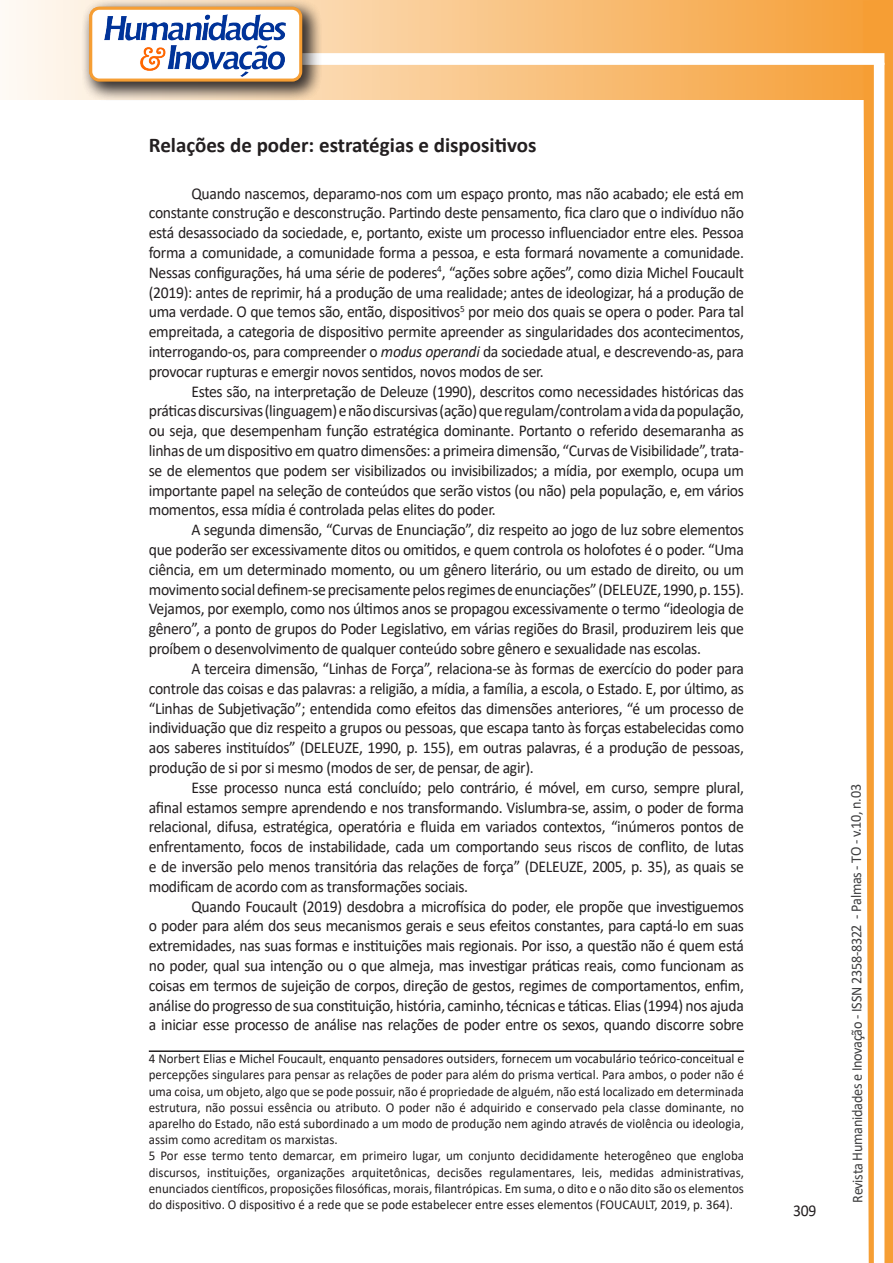
<style>
.page{position:relative;width:893px;height:1263px;background:#fff}
.page>*{position:absolute;margin:0;border:0;box-sizing:border-box;transform-origin:0 0}
.Titulo_2{font:700 21px "Calibri";color:#231f20}
.texto{font:16.5px/19.8px "Calibri";letter-spacing:-.02em;color:#231f20;text-align:justify;scale:.95 1}
.t1{font:15px "Calibri";letter-spacing:-.025em;color:#3e3e3f;scale:.95 1}
.Rodapé{font:13.5px/16.2px "Calibri";color:#231f20;text-align:justify;scale:.96 1}
.s1{font-style:italic}
</style>
<div class="page">
<svg style="left:5px;top:0;width:858px;height:100px;background:#f9c484"></svg>
<div style="left:302px;top:53px;width:582px;height:12px;background:#fff;border:2px solid #fff"></div>
<svg style="left:863px;top:0;width:30px;height:1263px"></svg>
<div style="left:81px;top:0;width:241px;height:102px;background:#231f20;opacity:.75"></div>
<div style="left:91px;top:8px;width:210px;height:72px;background:#fff;border-radius:9px"></div>
<img style="left:104px;top:14px;width:181px;height:62px">
<div style="left:89px;top:7px;width:213px;height:75px;border:3px solid #f69e34;border-radius:9px"></div>
<hr style="left:149px;top:1050px;width:595px;height:2px;background:#231f20">
<p class="Titulo_2" style="left:149px;top:130px;width:389px">Relações de poder: estratégias e dispositivos</p>
<p class="texto" style="left:149px;top:183px;width:628px;text-indent:43px">Quando nascemos, deparamo-nos com um espaço pronto, mas não acabado; ele está em constante construção e desconstrução. Partindo deste pensamento, fica claro que o indivíduo não está desassociado da sociedade, e, portanto, existe um processo influenciador entre eles. Pessoa forma a comunidade, a comunidade forma a pessoa, e esta formará novamente a comunidade.<br>Nessas configurações, há uma série de poderes<sup>4</sup>, “ações sobre ações”, como dizia Michel Foucault (2019): antes de reprimir, há a produção de uma realidade; antes de ideologizar, há a produção de uma verdade. O que temos são, então, dispositivos<sup>5</sup> por meio dos quais se opera o poder. Para tal empreitada, a categoria de dispositivo permite apreender as singularidades dos acontecimentos, interrogando-os, para compreender o <span class="s1">modus operandi</span> da sociedade atual, e descrevendo-as, para provocar rupturas e emergir novos sentidos, novos modos de ser.</p>
<p class="texto" style="left:149px;top:381px;width:628px;text-indent:43px">Estes são, na interpretação de Deleuze (1990), descritos como necessidades históricas das práticas discursivas (linguagem) e não discursivas (ação) que regulam/controlam a vida da população, ou seja, que desempenham função estratégica dominante. Portanto o referido desemaranha as linhas de um dispositivo em quatro dimensões: a primeira dimensão, “Curvas de Visibilidade”, trata&shy;se de elementos que podem ser visibilizados ou invisibilizados; a mídia, por exemplo, ocupa um importante papel na seleção de conteúdos que serão vistos (ou não) pela população, e, em vários momentos, essa mídia é controlada pelas elites do poder.</p>
<p class="texto" style="left:149px;top:519px;width:628px;text-indent:43px">A segunda dimensão, “Curvas de Enunciação”, diz respeito ao jogo de luz sobre elementos que poderão ser excessivamente ditos ou omitidos, e quem controla os holofotes é o poder. “Uma ciência, em um determinado momento, ou um gênero literário, ou um estado de direito, ou um movimento social definem-se precisamente pelos regimes de enunciações” (DELEUZE, 1990, p. 155).<br>Vejamos, por exemplo, como nos últimos anos se propagou excessivamente o termo “ideologia de gênero”, a ponto de grupos do Poder Legislativo, em várias regiões do Brasil, produzirem leis que proíbem o desenvolvimento de qualquer conteúdo sobre gênero e sexualidade nas escolas.</p>
<p class="texto" style="left:149px;top:658px;width:628px;text-indent:43px">A terceira dimensão, “Linhas de Força”, relaciona-se às formas de exercício do poder para controle das coisas e das palavras: a religião, a mídia, a família, a escola, o Estado. E, por último, as “Linhas de Subjetivação”; entendida como efeitos das dimensões anteriores, “é um processo de individuação que diz respeito a grupos ou pessoas, que escapa tanto às forças estabelecidas como aos saberes instituídos” (DELEUZE, 1990, p. 155), em outras palavras, é a produção de pessoas, produção de si por si mesmo (modos de ser, de pensar, de agir).</p>
<p class="texto" style="left:149px;top:777px;width:628px;text-indent:43px">Esse processo nunca está concluído; pelo contrário, é móvel, em curso, sempre plural, afinal estamos sempre aprendendo e nos transformando. Vislumbra-se, assim, o poder de forma relacional, difusa, estratégica, operatória e fluida em variados contextos, “inúmeros pontos de enfrentamento, focos de instabilidade, cada um comportando seus riscos de conflito, de lutas e de inversão pelo menos transitória das relações de força” (DELEUZE, 2005, p. 35), as quais se modificam de acordo com as transformações sociais.</p>
<p class="texto" style="left:149px;top:896px;width:628px;text-indent:43px">Quando Foucault (2019) desdobra a microfísica do poder, ele propõe que investiguemos o poder para além dos seus mecanismos gerais e seus efeitos constantes, para captá-lo em suas extremidades, nas suas formas e instituições mais regionais. Por isso, a questão não é quem está no poder, qual sua intenção ou o que almeja, mas investigar práticas reais, como funcionam as coisas em termos de sujeição de corpos, direção de gestos, regimes de comportamentos, enfim, análise do progresso de sua constituição, história, caminho, técnicas e táticas. Elias (1994) nos ajuda a iniciar esse processo de análise nas relações de poder entre os sexos, quando discorre sobre</p>
<p class="Rodapé" style="left:149px;top:1050px;width:621px">4 Norbert Elias e Michel Foucault, enquanto pensadores outsiders, fornecem um vocabulário teórico-conceitual e percepções singulares para pensar as relações de poder para além do prisma vertical. Para ambos, o poder não é uma coisa, um objeto, algo que se pode possuir, não é propriedade de alguém, não está localizado em determinada estrutura, não possui essência ou atributo. O poder não é adquirido e conservado pela classe dominante, no aparelho do Estado, não está subordinado a um modo de produção nem agindo através de violência ou ideologia, assim como acreditam os marxistas.</p>
<p class="Rodapé" style="left:149px;top:1147px;width:621px">5 Por esse termo tento demarcar, em primeiro lugar, um conjunto decididamente heterogêneo que engloba discursos, instituições, organizações arquitetônicas, decisões regulamentares, leis, medidas administrativas, enunciados científicos, proposições filosóficas, morais, filantrópicas. Em suma, o dito e o não dito são os elementos do dispositivo. O dispositivo é a rede que se pode estabelecer entre esses elementos (FOUCAULT, 2019, p. 364).</p>
<p class="texto" style="left:793px;top:1200px;width:26px">309</p>
<p class="t1" style="left:846px;top:1203px;width:442px;rotate:-90deg">Revista Humanidades e Inovação - ISSN 2358-8322 - Palmas - TO - v.10, n.03</p>
</div>
